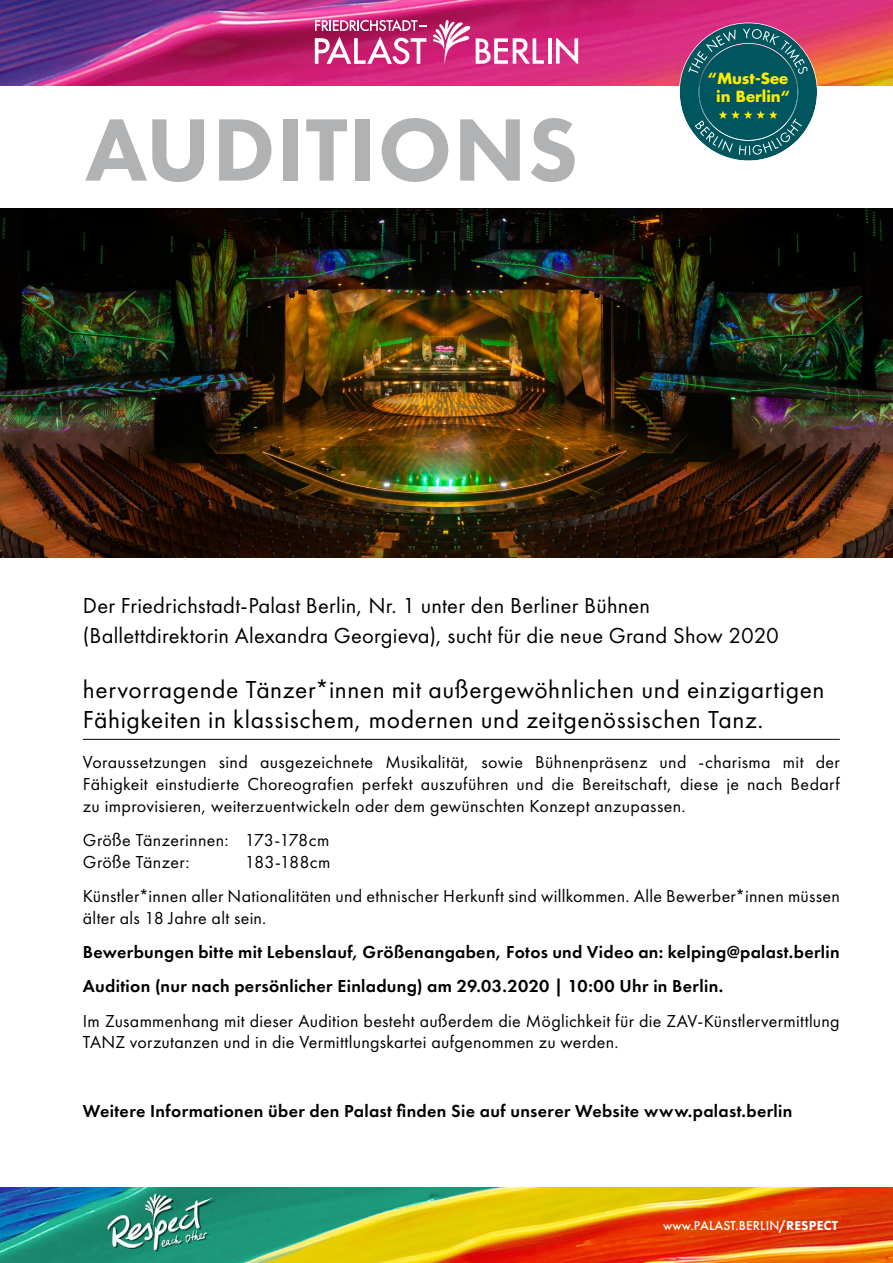
<style>
.page{position:relative;width:893px;height:1263px;background:#fff}
.page>*{position:absolute;margin:0;border:0;box-sizing:border-box;transform-origin:0 0}
.t1{font:800 91.8px "Futura PT";letter-spacing:.01em;color:#b1b2b3}
.t2{font:25.5px/30.6px "Futura PT";letter-spacing:.025em;color:#000}
.t3{font:22.5px/30px "Futura PT";letter-spacing:.01em;color:#000}
.t4{font:18px/21.6px "Futura PT";letter-spacing:.015em;color:#000}
.t5{font:600 18px/34.3px "Futura PT";letter-spacing:.015em;color:#000}
.t6{font:700 15px/18px "Futura Std";color:#ffed00;text-align:center}
.t7{font:500 13.5px "Futura PT";letter-spacing:.01em;color:#fff}
.s1{font-weight:800}
</style>
<div class="page">
<img style="left:0;top:0;width:893px;height:85px">
<img style="left:0;top:1187px;width:893px;height:76px">
<svg style="left:556px;top:38px;width:22px;height:26px"></svg>
<hr style="left:548px;top:38px;width:4px;height:26px;background:#fff">
<svg style="left:433px;top:20px;width:111px;height:44px"></svg>
<svg style="left:315px;top:19px;width:111px;height:45px"></svg>
<img style="left:0;top:208px;width:893px;height:349px">
<svg style="left:679px;top:23px;width:139px;height:138px;background:#44707a"></svg>
<hr style="left:83px;top:739px;width:757px;height:1px;background:#000">
<h1 class="t1" style="left:85px;top:93px;width:495px">AUDITIONS</h1>
<p class="t6" style="left:708px;top:69px;width:84px">“Must-See in Berlin“</p>
<p class="t3" style="left:83px;top:590px;width:698px">Der Friedrichstadt-Palast Berlin, Nr. 1 unter den Berliner Bühnen (Ballettdirektorin Alexandra Georgieva), sucht für die neue Grand Show 2020</p>
<h2 class="t2" style="left:83px;top:674px;width:743px">hervorragende Tänzer*innen mit außergewöhnlichen und einzigartigen<br>Fähigkeiten in klassischem, modernen und zeitgenössischen Tanz.</h2>
<p class="t4" style="left:83px;top:751px;width:758px;text-align:justify">Voraussetzungen sind ausgezeichnete Musikalität, sowie Bühnenpräsenz und -charisma mit der Fähigkeit einstudierte Choreografien perfekt auszuführen und die Bereitschaft, diese je nach Bedarf zu improvisieren, weiterzuentwickeln oder dem gewünschten Konzept anzupassen.</p>
<p class="t4" style="left:83px;top:829px;width:248px">Größe Tänzerinnen: 173-178cm<br>Größe Tänzer:</p>
<p class="t4" style="left:83px;top:844px;width:758px;line-height:34.3px;text-indent:162px">183-188cm<br>Künstler*innen aller Nationalitäten und ethnischer Herkunft sind willkommen. Alle Bewerber*innen müssen</p>
<p class="t4" style="left:83px;top:907px;width:185px">älter als 18 Jahre alt sein.</p>
<p class="t5" style="left:83px;top:934px;width:758px">Bewerbungen bitte mit Lebenslauf, Größenangaben, Fotos und Video an: kelping@palast.berlin<br>Audition (nur nach persönlicher Einladung) am 29.03.2020 | 10:00 Uhr in Berlin.</p>
<p class="t4" style="left:83px;top:1010px;width:758px">Im Zusammenhang mit dieser Audition besteht außerdem die Möglichkeit für die ZAV-Künstlervermittlung<br>TANZ vorzutanzen und in die Vermittlungskartei aufgenommen zu werden.</p>
<p class="t5" style="left:83px;top:1093px;width:711px">Weitere Informationen über den Palast finden Sie auf unserer Website www.palast.berlin</p>
<p class="t7" style="left:663px;top:1217px;width:176px">www.PALAST.BERLIN<span class="s1">/RESPECT</span></p>
</div>
